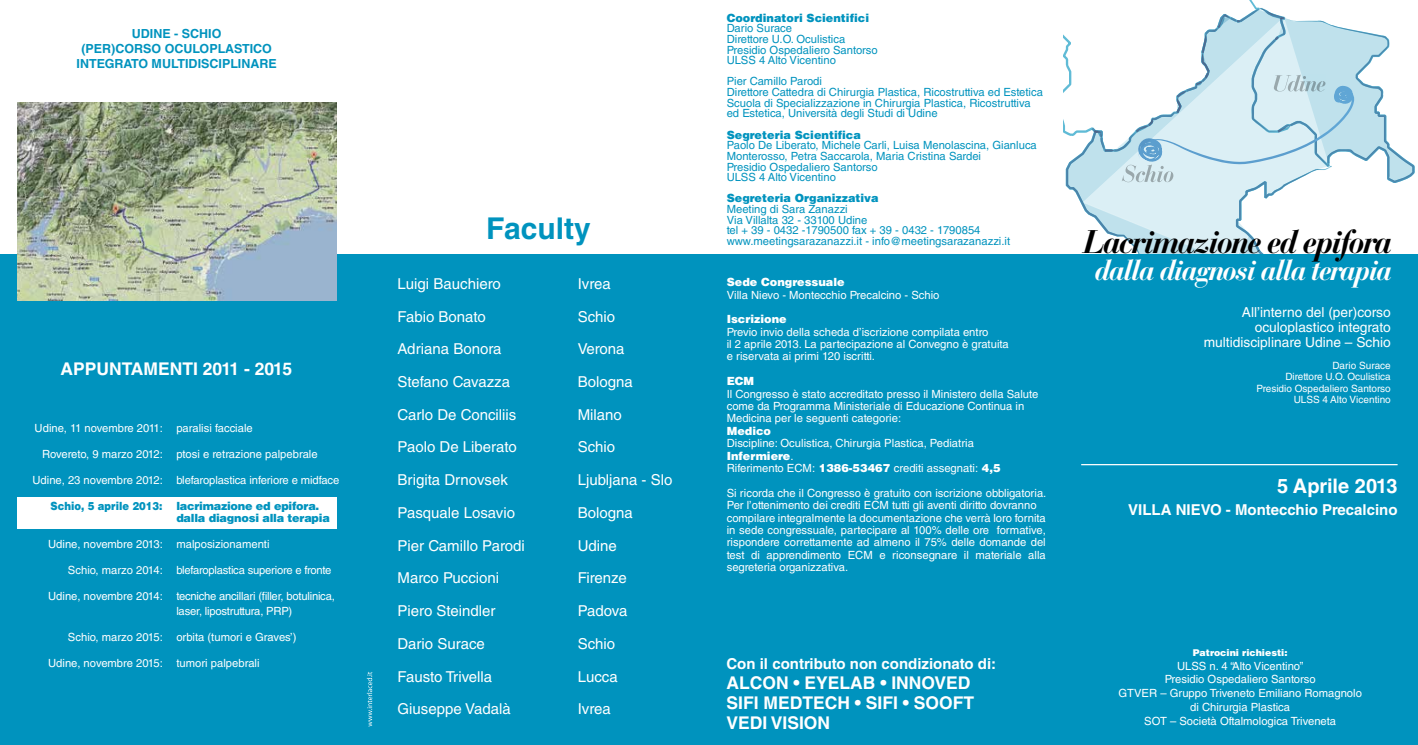
<style>
.page{position:relative;width:1418px;height:745px;background:#fff}
.page>*{position:absolute;margin:0;border:0;box-sizing:border-box;transform-origin:0 0}
.t1{font:italic 700 32.5px "Bauer Bodoni Std";letter-spacing:-.06em;color:#000}
.t2{font:700 30px "Helvetica LT Std";color:#0093be}
.t3{font:italic 700 28.75px "Bauer Bodoni Std";letter-spacing:-.06em;color:#fff}
.t4{font:700 20px "Helvetica LT Std";color:#fff}
.t5{font:700 17.5px/20px "Helvetica LT Std";color:#fff}
.t6{font:15px "Helvetica LT Std";color:#fff}
.t7{font:700 15px "Helvetica LT Std";color:#fff}
.t8{font:13.75px/15px "Helvetica LT Std";color:#fff;text-align:right}
.t9{font:700 12.5px/15px "Helvetica LT Std";color:#0093be;text-align:center}
.t10{font:11.25px/12.4px "Helvetica LT Std";color:#fff}
.t11{font:11.25px/10.6px "Helvetica LT Std";color:#0093be}
.t12{font:11.25px/15px "Helvetica LT Std";letter-spacing:-.02em;color:#fff}
.t13{font:900 11.25px "Helvetica LT Std";color:#0093be}
.t14{font:900 11.25px/12.5px "Helvetica LT Std";letter-spacing:-.02em;color:#0093be}
.t15{font:900 11.25px "Helvetica LT Std";color:#fff}
.t16{font:900 11.25px "Helvetica LT Std";color:#0093be;scale:.89 1}
.t17{font:10px/11.2px "Helvetica LT Std";color:#fff;text-align:right}
.t18{font:900 9.38px "Helvetica LT Std";color:#fff}
.s1{font-weight:900}
</style>
<div class="page">
<div style="left:0;top:254px;width:1417px;height:490px;background:#0093be"></div>
<svg style="left:367px;top:671px;width:5px;height:55px"></svg>
<img style="left:17px;top:102px;width:319px;height:199px">
<div style="left:17px;top:496px;width:319px;height:32px;background:#fff"></div>
<hr style="left:1081px;top:463px;width:316px;height:2px;background:#fff">
<svg style="left:1063px;top:0;width:351px;height:254px"></svg>
<p class="t9" style="left:76px;top:25px;width:202px">UDINE - SCHIO<br>(PER)CORSO OCULOPLASTICO<br>INTEGRATO MULTIDISCIPLINARE</p>
<h3 class="t5" style="left:61px;top:358px;width:233px">APPUNTAMENTI 2011 - 2015</h3>
<p class="t10" style="left:35px;top:421px;width:130px">Udine, 11 novembre 2011:</p>
<p class="t10" style="left:42px;top:447px;width:122px">Rovereto, 9 marzo 2012:</p>
<p class="t10" style="left:33px;top:473px;width:132px">Udine, 23 novembre 2012:</p>
<p class="t16" style="left:51px;top:498px;width:127px">Schio, 5 aprile 2013:</p>
<p class="t10" style="left:48px;top:537px;width:116px">Udine, novembre 2013:</p>
<p class="t10" style="left:68px;top:563px;width:97px">Schio, marzo 2014:</p>
<p class="t10" style="left:48px;top:589px;width:116px">Udine, novembre 2014:</p>
<p class="t10" style="left:68px;top:630px;width:97px">Schio, marzo 2015:</p>
<p class="t10" style="left:48px;top:656px;width:116px">Udine, novembre 2015:</p>
<p class="t10" style="left:176px;top:421px;width:78px">paralisi facciale</p>
<p class="t10" style="left:176px;top:447px;width:143px">ptosi e retrazione palpebrale</p>
<p class="t10" style="left:176px;top:473px;width:164px">blefaroplastica inferiore e midface</p>
<p class="t14" style="left:176px;top:499px;width:155px">lacrimazione ed epifora. dalla diagnosi alla terapia</p>
<p class="t10" style="left:176px;top:537px;width:95px">malposizionamenti</p>
<p class="t12" style="left:176px;top:562px;width:157px">blefaroplastica superiore e fronte</p>
<p class="t12" style="left:176px;top:588px;width:160px">tecniche ancillari (filler, botulinica, laser, lipostruttura, PRP)</p>
<p class="t10" style="left:176px;top:630px;width:122px">orbita (tumori e Graves’)</p>
<p class="t10" style="left:176px;top:656px;width:85px">tumori palpebrali</p>
<h2 class="t2" style="left:486px;top:210px;width:106px">Faculty</h2>
<h3 class="t6" style="left:397px;top:275px;width:105px">Luigi Bauchiero</h3>
<h3 class="t6" style="left:577px;top:275px;width:35px">Ivrea</h3>
<h3 class="t6" style="left:397px;top:307px;width:90px">Fabio Bonato</h3>
<h3 class="t6" style="left:577px;top:307px;width:39px">Schio</h3>
<h3 class="t6" style="left:397px;top:340px;width:105px">Adriana Bonora</h3>
<h3 class="t6" style="left:577px;top:340px;width:48px">Verona</h3>
<h3 class="t6" style="left:397px;top:373px;width:114px">Stefano Cavazza</h3>
<h3 class="t6" style="left:577px;top:373px;width:57px">Bologna</h3>
<h3 class="t6" style="left:397px;top:405px;width:120px">Carlo De Conciliis</h3>
<h3 class="t6" style="left:577px;top:405px;width:46px">Milano</h3>
<h3 class="t6" style="left:397px;top:438px;width:121px">Paolo De Liberato</h3>
<h3 class="t6" style="left:577px;top:438px;width:39px">Schio</h3>
<h3 class="t6" style="left:397px;top:471px;width:112px">Brigita Drnovsek</h3>
<h3 class="t6" style="left:577px;top:471px;width:96px">Ljubljana - Slo</h3>
<h3 class="t6" style="left:397px;top:503px;width:119px">Pasquale Losavio</h3>
<h3 class="t6" style="left:577px;top:503px;width:57px">Bologna</h3>
<h3 class="t6" style="left:397px;top:536px;width:129px">Pier Camillo Parodi</h3>
<h3 class="t6" style="left:577px;top:536px;width:41px">Udine</h3>
<h3 class="t6" style="left:397px;top:569px;width:103px">Marco Puccioni</h3>
<h3 class="t6" style="left:577px;top:569px;width:51px">Firenze</h3>
<h3 class="t6" style="left:397px;top:601px;width:99px">Piero Steindler</h3>
<h3 class="t6" style="left:577px;top:601px;width:51px">Padova</h3>
<h3 class="t6" style="left:397px;top:634px;width:89px">Dario Surace</h3>
<h3 class="t6" style="left:577px;top:634px;width:39px">Schio</h3>
<h3 class="t6" style="left:397px;top:667px;width:96px">Fausto Trivella</h3>
<h3 class="t6" style="left:577px;top:667px;width:42px">Lucca</h3>
<h3 class="t6" style="left:397px;top:699px;width:115px">Giuseppe Vadalà</h3>
<h3 class="t6" style="left:577px;top:699px;width:35px">Ivrea</h3>
<p class="t13" style="left:726px;top:10px;width:144px">Coordinatori Scientifici</p>
<p class="t11" style="left:726px;top:23px;width:152px">Dario Surace<br>Direttore U.O. Oculistica<br>Presidio Ospedaliero Santorso<br>ULSS 4 Alto Vicentino</p>
<p class="t11" style="left:726px;top:76px;width:318px">Pier Camillo Parodi<br>Direttore Cattedra di Chirurgia Plastica, Ricostruttiva ed Estetica Scuola di Specializzazione in Chirurgia Plastica, Ricostruttiva ed Estetica, Università degli Studi di Udine</p>
<p class="t13" style="left:726px;top:127px;width:136px">Segreteria Scientifica</p>
<p class="t11" style="left:726px;top:140px;width:312px">Paolo De Liberato, Michele Carli, Luisa Menolascina, Gianluca Monterosso, Petra Saccarola, Maria Cristina Sardei<br>Presidio Ospedaliero Santorso<br>ULSS 4 Alto Vicentino</p>
<p class="t13" style="left:726px;top:191px;width:153px">Segreteria Organizzativa</p>
<p class="t11" style="left:726px;top:204px;width:285px">Meeting di Sara Zanazzi<br>Via Villalta 32 - 33100 Udine<br>tel + 39 - 0432 -1790500 fax + 39 - 0432 - 1790854 www.meetingsarazanazzi.it - info@meetingsarazanazzi.it</p>
<p class="t15" style="left:726px;top:274px;width:119px">Sede Congressuale</p>
<p class="t10" style="left:726px;top:288px;width:214px">Villa Nievo - Montecchio Precalcino - Schio</p>
<p class="t15" style="left:726px;top:312px;width:62px">Iscrizione</p>
<p class="t10" style="left:726px;top:325px;width:283px">Previo invio della scheda d’iscrizione compilata entro<br>il 2 aprile 2013. La partecipazione al Convegno è gratuita e riservata ai primi 120 iscritti.</p>
<p class="t15" style="left:726px;top:373px;width:29px">ECM</p>
<p class="t10" style="left:726px;top:387px;width:313px">Il Congresso è stato accreditato presso il Ministero della Salute come da Programma Ministeriale di Educazione Continua in<br>Medicina per le seguenti categorie:</p>
<p class="t15" style="left:726px;top:423px;width:46px">Medico</p>
<p class="t10" style="left:726px;top:436px;width:275px">Discipline: Oculistica, Chirurgia Plastica, Pediatria<br><span class="s1">Infermiere</span>.<br>Riferimento ECM: <span class="s1">1386-53467</span> crediti assegnati: <span class="s1">4,5</span></p>
<p class="t10" style="left:726px;top:486px;width:321px">Si ricorda che il Congresso è gratuito con iscrizione obbligatoria.<br>Per l’ottenimento dei crediti ECM tutti gli aventi diritto dovranno compilare integralmente la documentazione che verrà loro fornita in sede congressuale, partecipare al 100% delle ore formative, rispondere correttamente ad almeno il 75% delle domande del test di apprendimento ECM e riconsegnare il materiale alla segreteria organizzativa.</p>
<h3 class="t7" style="left:726px;top:653px;width:271px">Con il contributo non condizionato di:</h3>
<h3 class="t5" style="left:726px;top:671px;width:249px">ALCON • EYELAB • INNOVED<br>SIFI MEDTECH • SIFI • SOOFT<br>VEDI VISION</h3>
<h1 class="t1" style="left:1083px;top:221px;width:310px">Lacrimazione ed epifora</h1>
<h3 class="t3" style="left:1094px;top:252px;width:299px">dalla diagnosi alla terapia</h3>
<p class="t8" style="left:1203px;top:304px;width:188px">All’interno del (per)corso oculoplastico integrato multidisciplinare Udine – Schio</p>
<p class="t17" style="left:1256px;top:360px;width:136px">Dario Surace<br>Direttore U.O. Oculistica<br>Presidio Ospedaliero Santorso<br>ULSS 4 Alto Vicentino</p>
<h3 class="t4" style="left:1277px;top:473px;width:122px">5 Aprile 2013</h3>
<h3 class="t7" style="left:1128px;top:500px;width:20px">Villa</h3>
<h3 class="t7" style="left:1175px;top:500px;width:21px">Nievo</h3>
<h3 class="t7" style="left:1225px;top:500px;width:173px">- Montecchio Precalcino</h3>
<p class="t18" style="left:1192px;top:646px;width:96px">Patrocini richiesti:</p>
<p class="t10" style="left:1118px;top:658px;width:245px;line-height:13.8px;text-align:center">ULSS n. 4 “Alto Vicentino”<br>Presidio Ospedaliero Santorso<br>GTVER – Gruppo Triveneto Emiliano Romagnolo di Chirurgia Plastica<br>SOT – Società Oftalmologica Triveneta</p>
</div>
